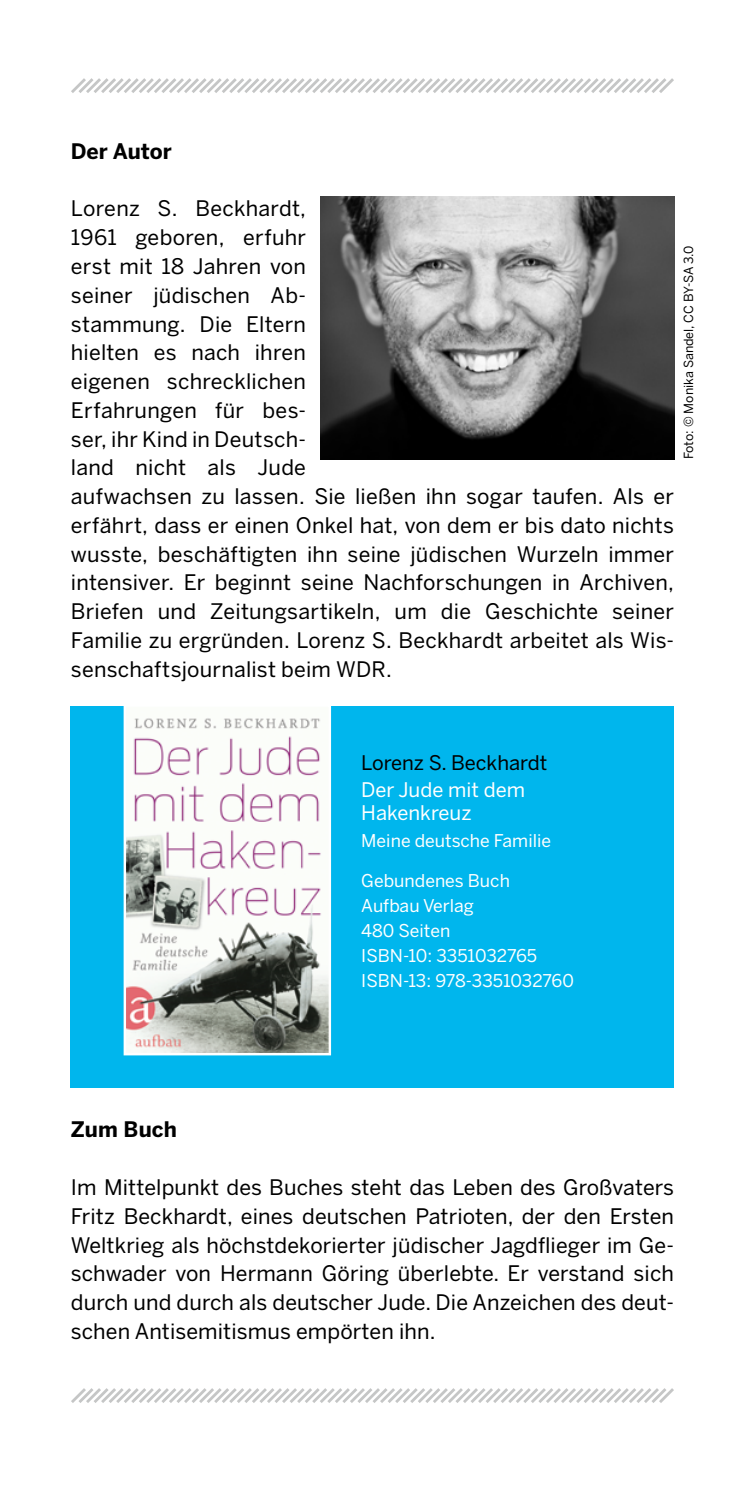
<style>
.page{position:relative;width:745px;height:1489px;background:#fff}
.page>*{position:absolute;margin:0;border:0;box-sizing:border-box;transform-origin:0 0}
.t1{font:21.25px/28.8px "Benton Sans";letter-spacing:.01em;color:#000}
.t2{font:700 21.25px "Benton Sans";color:#000}
.t3{font:20px/22.5px "Benton Sans";color:#fff}
.t4{font:20px "Benton Sans";color:#000}
.t5{font:17.5px/25px "Benton Sans";color:#fff}
.t6{font:12.5px "Benton Sans";color:#000}
</style>
<div class="page">
<svg style="left:71px;top:78px;width:603px;height:15px"></svg>
<svg style="left:71px;top:1388px;width:603px;height:15px"></svg>
<div style="left:71px;top:706px;width:602px;height:382px;background:#00b6ed"></div>
<img style="left:126px;top:707px;width:202px;height:345px">
<div style="left:123px;top:704px;width:208px;height:351px;border:2px solid #fff"></div>
<img style="left:320px;top:197px;width:353px;height:262px">
<p class="t2" style="left:71px;top:139px;width:102px">Der Autor</p>
<p class="t1" style="left:71px;top:195px;width:604px">Lorenz S. Beckhardt,<br>1961 geboren, erfuhr<br>erst mit 18 Jahren von<br>seiner jüdischen Ab-<br>stammung. Die Eltern<br>hielten es nach ihren<br>eigenen schrecklichen<br>Erfahrungen für bes-<br>ser, ihr Kind in Deutsch-<br>land nicht als Jude<br>aufwachsen zu lassen. Sie ließen ihn sogar taufen. Als er erfährt, dass er einen Onkel hat, von dem er bis dato nichts wusste, beschäftigten ihn seine jüdischen Wurzeln immer intensiver. Er beginnt seine Nachforschungen in Archiven, Briefen und Zeitungsartikeln, um die Geschichte seiner Familie zu ergründen. Lorenz S. Beckhardt arbeitet als Wis&shy;senschaftsjournalist beim WDR.</p>
<p class="t6" style="left:681px;top:459px;width:215px;rotate:-90deg">Foto: © Monika Sandel, CC BY-SA 3.0</p>
<p class="t4" style="left:361px;top:750px;width:187px">Lorenz S. Beckhardt</p>
<p class="t3" style="left:361px;top:779px;width:165px">Der Jude mit dem<br>Hakenkreuz</p>
<p class="t5" style="left:361px;top:828px;width:191px">Meine deutsche Familie</p>
<p class="t5" style="left:361px;top:868px;width:214px">Gebundenes Buch<br>Aufbau Verlag<br>480 Seiten<br>ISBN-10: 3351032765<br>ISBN-13: 978-3351032760</p>
<p class="t2" style="left:71px;top:1117px;width:107px">Zum Buch</p>
<p class="t1" style="left:71px;top:1173px;width:604px;text-align:justify">Im Mittelpunkt des Buches steht das Leben des Großvaters Fritz Beckhardt, eines deutschen Patrioten, der den Ersten Weltkrieg als höchstdekorierter jüdischer Jagdflieger im Ge&shy;schwader von Hermann Göring überlebte. Er verstand sich durch und durch als deutscher Jude. Die Anzeichen des deut&shy;schen Antisemitismus empörten ihn.</p>
</div>
